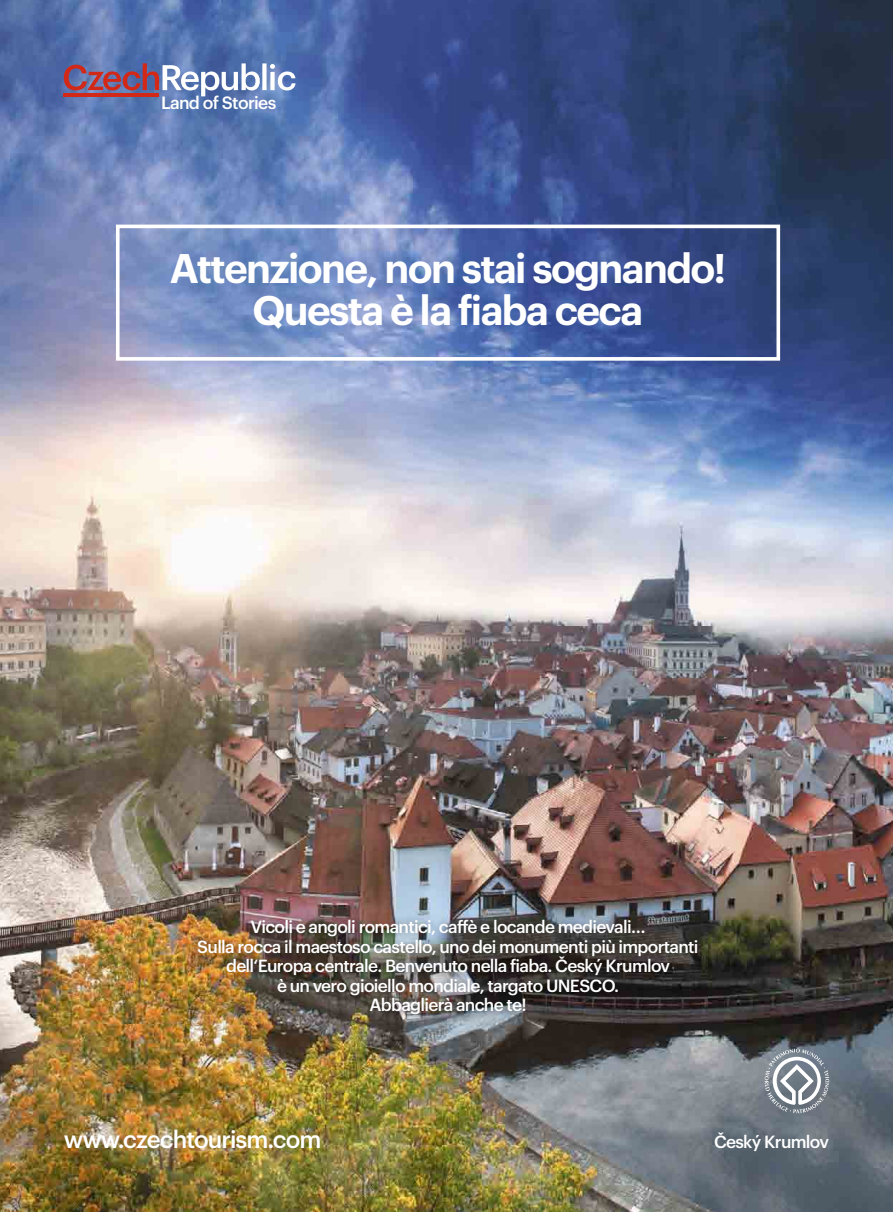
<style>
.page{position:relative;width:893px;height:1212px;background:#fff}
.page>*{position:absolute;margin:0;border:0;box-sizing:border-box;transform-origin:0 0}
.t1{font:600 40.5px/42px "Graphik";letter-spacing:-.04em;color:#fff;text-align:center}
.t2{font:500 24px "Graphik";letter-spacing:-.04em;color:#fff}
.t3{font:500 17.4px "Graphik";letter-spacing:-.04em;color:#fff}
.t4{font:500 17.25px/19.5px "Graphik";letter-spacing:-.04em;color:#fff;text-align:center}
</style>
<div class="page">
<img style="left:0;top:0;width:893px;height:1212px">
<img style="left:189px;top:910px;width:518px;height:115px">
<div style="left:116px;top:225px;width:664px;height:136px;border:4px solid #fff"></div>
<svg style="left:765px;top:1049px;width:64px;height:64px"></svg>
<hr style="left:64px;top:93px;width:95px;height:4px;background:#d22818">
<svg style="left:64px;top:64px;width:231px;height:32px"></svg>
<p class="t3" style="left:161px;top:89px;width:117px">Land of Stories</p>
<h1 class="t1" style="left:170px;top:243px;width:558px">Attenzione, non stai sognando!<br>Questa è la fiaba ceca</h1>
<p class="t4" style="left:197px;top:916px;width:503px">Vicoli e angoli romantici, caffè e locande medievali…<br>Sulla rocca il maestoso castello, uno dei monumenti più importanti dell‘Europa centrale. Benvenuto nella fiaba. Český Krumlov<br>è un vero gioiello mondiale, targato UNESCO.<br>Abbaglierà anche te!</p>
<h2 class="t2" style="left:64px;top:1121px;width:259px">www.czechtourism.com</h2>
<p class="t4" style="left:714px;top:1130px;width:116px">Český Krumlov</p>
</div>
